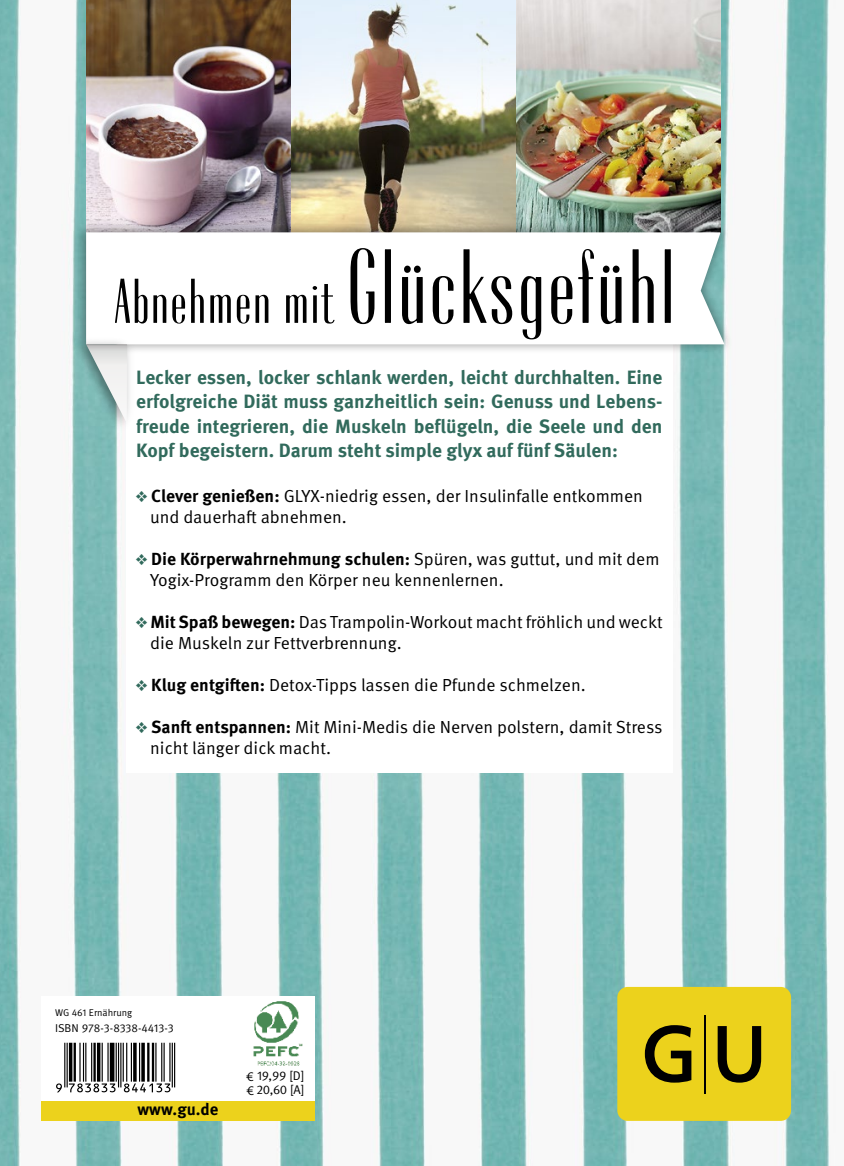
<style>
.page{position:relative;width:844px;height:1166px;background:#fff}
.page>*{position:absolute;margin:0;border:0;box-sizing:border-box;transform-origin:0 0}
.t1{font:500 105px "Radiant CTX Cond";letter-spacing:.025em;color:#000}
.t2{font:700 19.25px/24.5px "Meta OT";color:#316a5c;text-align:justify}
.t3{font:17.5px/21px "Meta OT Norm";color:#000}
.t4{font:700 16.62px "Meta OT";color:#000}
.t5{font:12.6px/14px "Meta OT Norm";letter-spacing:-.025em;color:#000}
.t6{font:11.38px "Meta OT Norm";letter-spacing:-.01em;color:#000}
.t7{font:9.8px "Meta OT Norm";color:#000}
.s1{font-size:63px}
.s2{font-family:"Radiant CTX Cond";font-weight:500;font-size:15.75px;color:#316a5c}
.s3{font-family:"Meta OT";font-weight:700}
</style>
<div class="page">
<img style="left:0;top:0;width:830px;height:1166px">
<img style="left:86px;top:0;width:634px;height:215px">
<div style="left:41px;top:997px;width:273px;height:124px;background:#fff"></div>
<div style="left:41px;top:1101px;width:273px;height:20px;background:#ecd21c"></div>
<div style="left:617px;top:987px;width:173px;height:134px;background:#ecd21c;border-radius:10px"></div>
<svg style="left:644px;top:1025px;width:47px;height:57px"></svg>
<svg style="left:717px;top:1026px;width:44px;height:56px"></svg>
<hr style="left:703px;top:1015px;width:2px;height:78px;background:#000">
<div style="left:126px;top:344px;width:546px;height:429px;background:#fff"></div>
<div style="left:69px;top:215px;width:663px;height:216px;background:#000;opacity:.2"></div>
<div style="left:76px;top:223px;width:656px;height:131px;background:#000;opacity:.3"></div>
<svg style="left:86px;top:232px;width:638px;height:112px"></svg>
<div style="left:73px;top:336px;width:59px;height:97px;background:#000;opacity:.3"></div>
<svg style="left:86px;top:344px;width:41px;height:79px"></svg>
<img style="left:253px;top:1001px;width:50px;height:65px">
<hr style="left:174px;top:1043px;width:1px;height:44px;background:#000">
<hr style="left:172px;top:1043px;width:1px;height:44px;background:#000">
<hr style="left:169px;top:1043px;width:1px;height:38px;background:#000">
<hr style="left:163px;top:1043px;width:2px;height:38px;background:#000">
<hr style="left:161px;top:1043px;width:1px;height:38px;background:#000">
<hr style="left:155px;top:1043px;width:1px;height:38px;background:#000">
<hr style="left:152px;top:1043px;width:2px;height:38px;background:#000">
<hr style="left:147px;top:1043px;width:2px;height:38px;background:#000">
<svg style="left:141px;top:1043px;width:4px;height:38px"></svg>
<hr style="left:139px;top:1043px;width:1px;height:38px;background:#000">
<svg style="left:133px;top:1043px;width:4px;height:38px"></svg>
<hr style="left:131px;top:1043px;width:1px;height:38px;background:#000">
<hr style="left:126px;top:1043px;width:1px;height:38px;background:#000">
<hr style="left:123px;top:1043px;width:1px;height:38px;background:#000">
<hr style="left:120px;top:1043px;width:1px;height:44px;background:#000">
<hr style="left:118px;top:1043px;width:1px;height:44px;background:#000">
<hr style="left:116px;top:1043px;width:1px;height:38px;background:#000">
<hr style="left:110px;top:1043px;width:4px;height:38px;background:#000">
<hr style="left:107px;top:1043px;width:2px;height:38px;background:#000">
<hr style="left:102px;top:1043px;width:1px;height:38px;background:#000">
<hr style="left:97px;top:1043px;width:3px;height:38px;background:#000">
<hr style="left:93px;top:1043px;width:3px;height:38px;background:#000">
<hr style="left:91px;top:1043px;width:1px;height:38px;background:#000">
<hr style="left:85px;top:1043px;width:1px;height:38px;background:#000">
<hr style="left:83px;top:1043px;width:1px;height:38px;background:#000">
<hr style="left:79px;top:1043px;width:2px;height:38px;background:#000">
<hr style="left:74px;top:1043px;width:2px;height:38px;background:#000">
<hr style="left:69px;top:1043px;width:3px;height:38px;background:#000">
<hr style="left:67px;top:1043px;width:1px;height:44px;background:#000">
<hr style="left:64px;top:1043px;width:1px;height:44px;background:#000">
<svg style="left:56px;top:1083px;width:114px;height:9px"></svg>
<p class="t1" style="left:114px;top:234px;width:562px"><span class="s1">Abnehmen mit</span> Glücksgefühl</p>
<p class="t2" style="left:136px;top:365px;width:527px">Lecker essen, locker schlank werden, leicht durchhalten. Eine erfolgreiche Diät muss ganzheitlich sein: Genuss und Lebens&shy;freude integrieren, die Muskeln beflügeln, die Seele und den Kopf begeistern. Darum steht simple glyx auf fünf Säulen:</p>
<p class="t3" style="left:150px;top:486px;width:494px;text-indent:-14px"><span class="s2">❖</span> <span class="s3">Clever genießen:</span> GLYX-niedrig essen, der Insulinfalle entkommen und dauerhaft abnehmen.</p>
<p class="t3" style="left:150px;top:549px;width:510px;text-indent:-14px"><span class="s2">❖</span> <span class="s3">Die Körperwahrnehmung schulen:</span> Spüren, was guttut, und mit dem<br>Yogix-Programm den Körper neu kennenlernen.</p>
<p class="t3" style="left:150px;top:612px;width:513px;text-indent:-14px"><span class="s2">❖</span> <span class="s3">Mit Spaß bewegen:</span> Das Trampolin-Workout macht fröhlich und weckt die Muskeln zur Fettverbrennung.</p>
<p class="t3" style="left:136px;top:675px;width:451px"><span class="s2">❖</span> <span class="s3">Klug entgiften:</span> Detox-Tipps lassen die Pfunde schmelzen.</p>
<p class="t3" style="left:150px;top:717px;width:514px;text-indent:-14px"><span class="s2">❖</span> <span class="s3">Sanft entspannen:</span> Mit Mini-Medis die Nerven polstern, damit Stress nicht länger dick macht.</p>
<p class="t7" style="left:55px;top:1007px;width:79px">WG 461 Ernährung</p>
<p class="t6" style="left:55px;top:1021px;width:120px">ISBN 978-3-8338-4413-3</p>
<p class="t4" style="left:137px;top:1099px;width:82px">www.gu.de</p>
<p class="t5" style="left:246px;top:1069px;width:60px">€ 19,99 [D] € 20,60 [A]</p>
</div>
